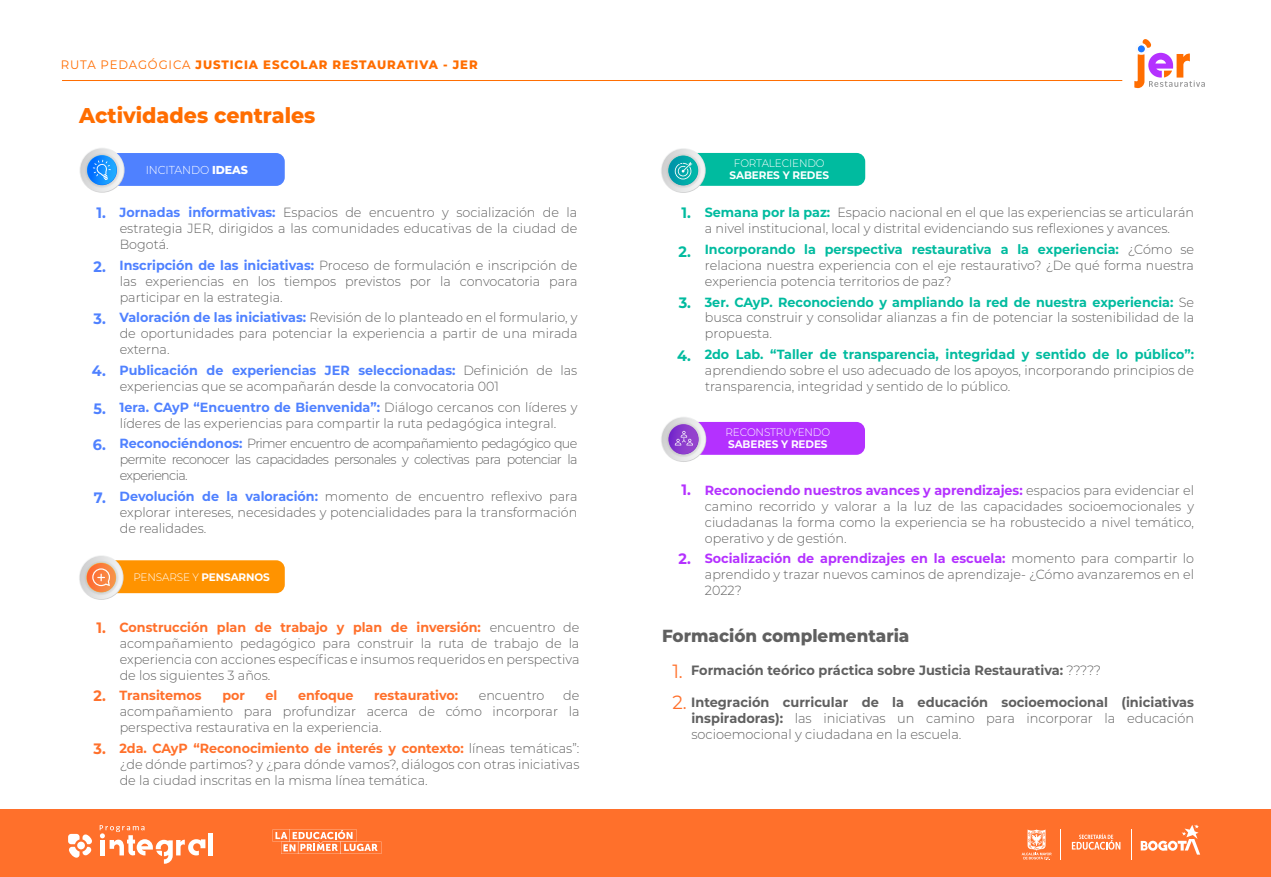
<style>
.page{position:relative;width:1271px;height:877px;background:#fff}
.page>*{position:absolute;margin:0;border:0;box-sizing:border-box;transform-origin:0 0}
.t1{font:800 21.4px "Montserrat";color:#ff6d00;scale:.96 1}
.t2{font:19.15px "Montserrat";color:#ff702b;scale:.96 1}
.t3{font:800 17.45px "Montserrat";color:#606060;scale:.96 1}
.t4{font:700 15.05px "Montserrat";color:#4f81ff;scale:.96 1}
.t5{font:700 15.05px "Montserrat";color:#00bb9f;scale:.96 1}
.t6{font:700 15.05px "Montserrat";color:#ff702b;scale:.96 1}
.t7{font:700 15.05px "Montserrat";color:#b431ff;scale:.96 1}
.t8{font:300 13.5px/16.2px "Montserrat";color:#606060;text-align:justify;scale:.96 1}
.t9{font:700 13.5px "Montserrat";color:#606060;scale:.96 1}
.t10{font:300 13.3px/15.9px "Montserrat";color:#606060;text-align:justify;scale:.96 1}
.t11{font:700 13.3px "Montserrat";color:#00bb9f;scale:.96 1}
.t12{font:700 13.3px "Montserrat";color:#ff702b;scale:.96 1}
.t13{font:800 12.2px "Montserrat";letter-spacing:.075em;color:#ff6d00;scale:.96 1}
.t14{font:300 11.55px "Montserrat";letter-spacing:-.01em;color:#fff;scale:.96 1}
.t15{font:300 10.9px "Montserrat";letter-spacing:-.01em;color:#fff;scale:.96 1}
.t16{font:700 10.9px "Montserrat";letter-spacing:-.01em;color:#fff;scale:.96 1}
.s1{font-weight:400}
.s2{font-weight:800}
.s3{font-weight:700;color:#4f81ff}
.s4{font-weight:700;color:#00bb9f}
.s5{font-weight:700;color:#b431ff}
.s6{font-weight:700}
.s7{font-weight:700;color:#ff702b}
.s8{font-weight:300}
</style>
<div class="page">
<div style="left:0;top:809px;width:1271px;height:68px;background:#ff702b"></div>
<svg style="left:1021px;top:829px;width:30px;height:31px"></svg>
<svg style="left:1140px;top:824px;width:60px;height:30px"></svg>
<hr style="left:1131px;top:829px;width:1px;height:30px;background:#fff">
<hr style="left:1060px;top:829px;width:1px;height:30px;background:#fff">
<svg style="left:1072px;top:833px;width:48px;height:16px"></svg>
<hr style="left:209px;top:833px;width:4px;height:22px;background:#fff">
<svg style="left:100px;top:825px;width:105px;height:38px"></svg>
<svg style="left:68px;top:833px;width:24px;height:25px"></svg>
<div style="left:77px;top:841px;width:8px;height:8px;background:#fff;border-radius:50%"></div>
<svg style="left:273px;top:829px;width:108px;height:25px"></svg>
<div style="left:87px;top:560px;width:198px;height:33px;background:#ff9300;border-radius:9px"></div>
<svg style="left:79px;top:556px;width:46px;height:44px"></svg>
<div style="left:87px;top:153px;width:198px;height:33px;background:#4f81ff;border-radius:9px"></div>
<svg style="left:79px;top:148px;width:47px;height:45px"></svg>
<div style="left:668px;top:153px;width:197px;height:33px;background:#00bb9f;border-radius:9px"></div>
<svg style="left:661px;top:149px;width:46px;height:44px"></svg>
<div style="left:667px;top:422px;width:198px;height:33px;background:#b431ff;border-radius:9px"></div>
<svg style="left:661px;top:417px;width:46px;height:45px"></svg>
<hr style="left:62px;top:80px;width:1060px;height:1px;background:#ff6d00">
<svg style="left:1134px;top:39px;width:71px;height:49px"></svg>
<p class="t13" style="left:61px;top:56px;width:436px"><span class="s1">RUTA PEDAGÓGICA</span> JUSTICIA ESCOLAR RESTAURATIVA - JER</p>
<h1 class="t1" style="left:79px;top:100px;width:248px">Actividades centrales</h1>
<p class="t14" style="left:146px;top:162px;width:108px">INCITANDO <span class="s2">IDEAS</span></p>
<p class="t15" style="left:734px;top:156px;width:96px">FORTALECIENDO</p>
<p class="t16" style="left:729px;top:168px;width:105px">SABERES Y REDES</p>
<p class="t10" style="left:119px;top:204px;width:478px"><span class="s3">Jornadas informativas:</span> Espacios de encuentro y socialización de la estrategia JER, dirigidos a las comunidades educativas de la ciudad de Bogotá.</p>
<p class="t10" style="left:119px;top:257px;width:478px"><span class="s3">Inscripción de las iniciativas:</span> Proceso de formulación e inscripción de las experiencias en los tiempos previstos por la convocatoria para participar en la estrategia.</p>
<p class="t10" style="left:120px;top:309px;width:478px"><span class="s3">Valoración de las iniciativas:</span> Revisión de lo planteado en el formulario, y de oportunidades para potenciar la experiencia a partir de una mirada externa.</p>
<p class="t10" style="left:120px;top:362px;width:478px"><span class="s3">Publicación de experiencias JER seleccionadas:</span> Definición de las experiencias que se acompañarán desde la convocatoria 001</p>
<p class="t10" style="left:120px;top:398px;width:478px"><span class="s3">1era. CAyP “Encuentro de Bienvenida”:</span> Diálogo cercanos con líderes y líderes de las experiencias para compartir la ruta pedagógica integral.</p>
<p class="t10" style="left:120px;top:435px;width:478px"><span class="s3">Reconociéndonos:</span> Primer encuentro de acompañamiento pedagógico que permite reconocer las capacidades personales y colectivas para potenciar la experiencia.</p>
<p class="t10" style="left:120px;top:488px;width:478px"><span class="s3">Devolución de la valoración:</span> momento de encuentro reflexivo para explorar intereses, necesidades y potencialidades para la transformación de realidades.</p>
<p class="t4" style="left:96px;top:202px;width:11px">1.</p>
<p class="t10" style="left:705px;top:204px;width:511px"><span class="s4">Semana por la paz:</span> Espacio nacional en el que las experiencias se articularán a nivel institucional, local y distrital evidenciando sus reflexiones y avances.</p>
<p class="t10" style="left:705px;top:241px;width:511px"><span class="s4">Incorporando la perspectiva restaurativa a la experiencia:</span> ¿Cómo se relaciona nuestra experiencia con el eje restaurativo? ¿De qué forma nuestra experiencia potencia territorios de paz?</p>
<p class="t10" style="left:705px;top:293px;width:511px"><span class="s4">3er. CAyP. Reconociendo y ampliando la red de nuestra experiencia:</span> Se busca construir y consolidar alianzas a fin de potenciar la sostenibilidad de la propuesta.</p>
<p class="t11" style="left:705px;top:345px;width:511px">2do Lab. “Taller de transparencia, integridad y sentido de lo público”:</p>
<p class="t10" style="left:705px;top:362px;width:511px">aprendiendo sobre el uso adecuado de los apoyos, incorporando principios de transparencia, integridad y sentido de lo público.</p>
<p class="t5" style="left:681px;top:202px;width:11px">1.</p>
<p class="t5" style="left:678px;top:241px;width:14px">2.</p>
<p class="t5" style="left:679px;top:292px;width:14px">3.</p>
<p class="t4" style="left:93px;top:256px;width:14px">2.</p>
<p class="t4" style="left:93px;top:308px;width:14px">3.</p>
<p class="t5" style="left:677px;top:345px;width:16px">4.</p>
<p class="t4" style="left:92px;top:359px;width:16px">4.</p>
<p class="t4" style="left:93px;top:397px;width:14px">5.</p>
<p class="t4" style="left:93px;top:434px;width:15px">6.</p>
<p class="t15" style="left:725px;top:425px;width:110px">RECONSTRUYENDO</p>
<p class="t16" style="left:728px;top:437px;width:105px">SABERES Y REDES</p>
<p class="t10" style="left:705px;top:481px;width:511px"><span class="s5">Reconociendo nuestros avances y aprendizajes:</span> espacios para evidenciar el camino recorrido y valorar a la luz de las capacidades socioemocionales y ciudadanas la forma como la experiencia se ha robustecido a nivel temático, operativo y de gestión.</p>
<p class="t10" style="left:705px;top:550px;width:511px"><span class="s5">Socialización de aprendizajes en la escuela:</span> momento para compartir lo aprendido y trazar nuevos caminos de aprendizaje- ¿Cómo avanzaremos en el 2022?</p>
<p class="t7" style="left:681px;top:479px;width:11px">1.</p>
<p class="t4" style="left:94px;top:487px;width:14px">7.</p>
<p class="t7" style="left:678px;top:547px;width:14px">2.</p>
<p class="t15" style="left:133px;top:570px;width:144px">PENSARSE Y <span class="s6">PENSARNOS</span></p>
<p class="t6" style="left:96px;top:616px;width:11px">1.</p>
<p class="t6" style="left:93px;top:685px;width:14px">2.</p>
<p class="t6" style="left:93px;top:738px;width:14px">3.</p>
<p class="t10" style="left:120px;top:618px;width:480px"><span class="s7">Construcción plan de trabajo y plan de inversión:</span> encuentro de acompañamiento pedagógico para construir la ruta de trabajo de la experiencia con acciones específicas e insumos requeridos en perspectiva de los siguientes 3 años.</p>
<p class="t12" style="left:120px;top:686px;width:87px">Transitemos</p>
<p class="t12" style="left:222px;top:686px;width:25px">por</p>
<p class="t12" style="left:266px;top:686px;width:14px">el</p>
<p class="t12" style="left:298px;top:686px;width:59px">enfoque</p>
<p class="t12" style="left:374px;top:686px;width:89px">restaurativo:</p>
<p class="t10" style="left:479px;top:687px;width:70px">encuentro</p>
<p class="t10" style="left:120px;top:687px;width:480px;text-indent:443px">de acompañamiento para profundizar acerca de cómo incorporar la perspectiva restaurativa en la experiencia.</p>
<p class="t10" style="left:120px;top:740px;width:480px"><span class="s7">2da. CAyP “Reconocimiento de interés y contexto:</span> líneas temáticas”: ¿de dónde partimos? y ¿para dónde vamos?, diálogos con otras iniciativas de la ciudad inscritas en la misma línea temática.</p>
<h3 class="t3" style="left:662px;top:623px;width:259px">Formación complementaria</h3>
<p class="t9" style="left:691px;top:660px;width:428px">Formación teórico práctica sobre Justicia Restaurativa: <span class="s8">?????</span></p>
<p class="t8" style="left:691px;top:693px;width:525px"><span class="s6">Integración curricular de la educación socioemocional (iniciativas inspiradoras):</span> las iniciativas un camino para incorporar la educación socioemocional y ciudadana en la escuela.</p>
<h2 class="t2" style="left:672px;top:657px;width:12px">1.</h2>
<h2 class="t2" style="left:672px;top:689px;width:16px">2.</h2>
</div>
